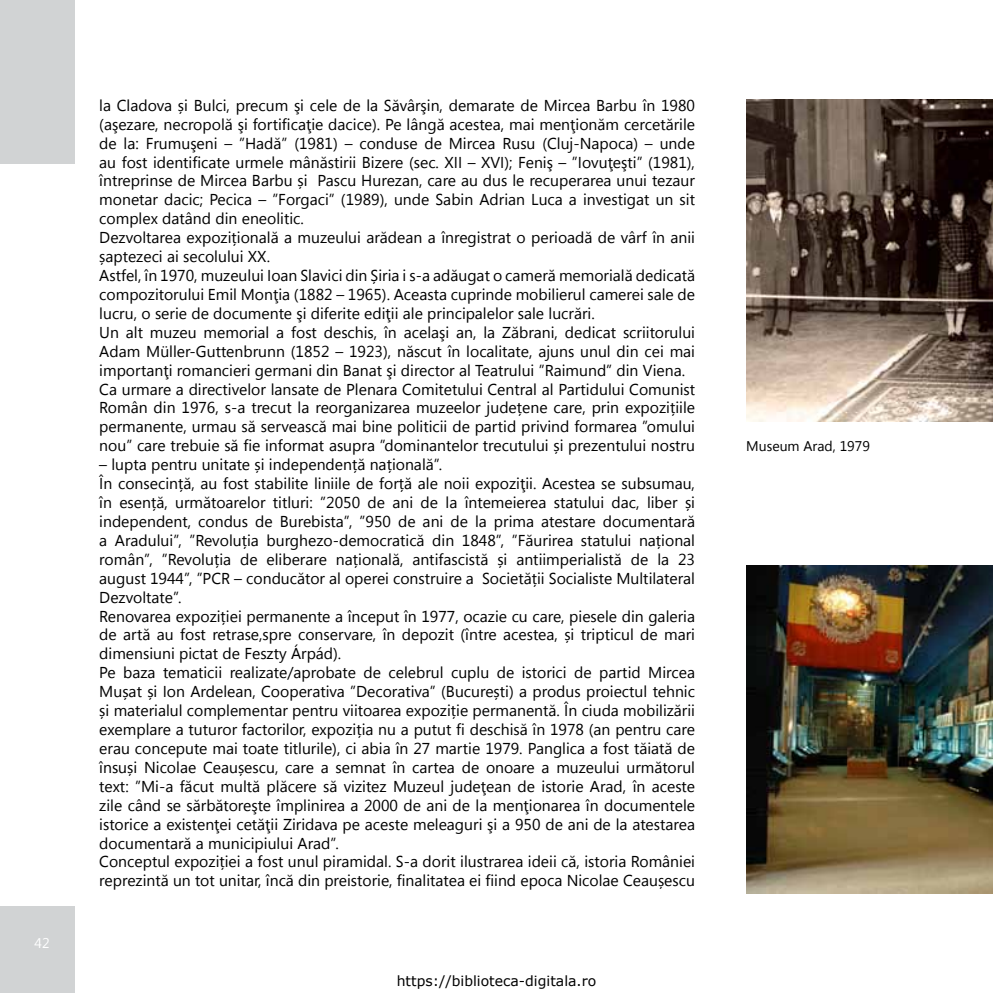
<style>
.page{position:relative;width:993px;height:993px;background:#fff}
.page>*{position:absolute;margin:0;border:0;box-sizing:border-box;transform-origin:0 0}
.t1{font:15.75px/18.9px "Segoe UI";color:#000}
.t2{font:14px "Verdana";color:#000}
.t3{font:14px "Segoe UI";color:#000}
.t4{font:14px "Segoe UI";color:#fff}
</style>
<div class="page">
<div style="left:0;top:905px;width:74px;height:87px;background:#d1d3d4"></div>
<div style="left:0;top:0;width:74px;height:164px;background:#d1d3d4"></div>
<img style="left:746px;top:99px;width:246px;height:322px">
<img style="left:746px;top:565px;width:246px;height:328px">
<p class="t4" style="left:35px;top:933px;width:17px">42</p>
<p class="t1" style="left:99px;top:95px;width:597px">la Cladova și Bulci, precum şi cele de la Săvârşin, demarate de Mircea Barbu în 1980 (aşezare, necropolă şi fortificaţie dacice). Pe lângă acestea, mai menţionăm cercetările de la: Frumuşeni – ”Hadă” (1981) – conduse de Mircea Rusu (Cluj-Napoca) – unde au fost identificate urmele mânăstirii Bizere (sec. XII – XVI); Feniş – ”Iovuţeşti” (1981), întreprinse de Mircea Barbu și Pascu Hurezan, care au dus le recuperarea unui tezaur monetar dacic; Pecica – ”Forgaci” (1989), unde Sabin Adrian Luca a investigat un sit complex datând din eneolitic.<br>Dezvoltarea expozițională a muzeului arădean a înregistrat o perioadă de vârf în anii șaptezeci ai secolului XX.<br>Astfel, în 1970, muzeului Ioan Slavici din Șiria i s-a adăugat o cameră memorială dedicată compozitorului Emil Monţia (1882 – 1965). Aceasta cuprinde mobilierul camerei sale de lucru, o serie de documente şi diferite ediţii ale principalelor sale lucrări.<br>Un alt muzeu memorial a fost deschis, în acelaşi an, la Zăbrani, dedicat scriitorului Adam Müller-Guttenbrunn (1852 – 1923), născut în localitate, ajuns unul din cei mai importanţi romancieri germani din Banat şi director al Teatrului ”Raimund” din Viena.<br>Ca urmare a directivelor lansate de Plenara Comitetului Central al Partidului Comunist Român din 1976, s-a trecut la reorganizarea muzeelor județene care, prin expozițiile permanente, urmau să servească mai bine politicii de partid privind formarea ”omului nou” care trebuie să fie informat asupra ”dominantelor trecutului și prezentului nostru</p>
<p class="t1" style="left:99px;top:454px;width:597px">– lupta pentru unitate și independență națională”.<br>În consecință, au fost stabilite liniile de forță ale noii expoziţii. Acestea se subsumau, în esență, următoarelor titluri: ”2050 de ani de la întemeierea statului dac, liber și independent, condus de Burebista”, ”950 de ani de la prima atestare documentară a Aradului”, ”Revoluția burghezo-democratică din 1848”, ”Făurirea statului național român”, ”Revoluția de eliberare națională, antifascistă și antiimperialistă de la 23 august 1944”, ”PCR – conducător al operei construire a Societății Socialiste Multilateral Dezvoltate”.<br>Renovarea expoziției permanente a început în 1977, ocazie cu care, piesele din galeria de artă au fost retrase,spre conservare, în depozit (între acestea, și tripticul de mari dimensiuni pictat de Feszty Árpád).<br>Pe baza tematicii realizate/aprobate de celebrul cuplu de istorici de partid Mircea Mușat și Ion Ardelean, Cooperativa ”Decorativa” (București) a produs proiectul tehnic și materialul complementar pentru viitoarea expoziție permanentă. În ciuda mobilizării exemplare a tuturor factorilor, expoziția nu a putut fi deschisă în 1978 (an pentru care erau concepute mai toate titlurile), ci abia în 27 martie 1979. Panglica a fost tăiată de însuși Nicolae Ceaușescu, care a semnat în cartea de onoare a muzeului următorul text: ”Mi-a făcut multă plăcere să vizitez Muzeul judeţean de istorie Arad, în aceste zile când se sărbătoreşte împlinirea a 2000 de ani de la menţionarea în documentele istorice a existenţei cetăţii Ziridava pe aceste meleaguri şi a 950 de ani de la atestarea documentară a municipiului Arad”.<br>Conceptul expoziției a fost unul piramidal. S-a dorit ilustrarea ideii că, istoria României reprezintă un tot unitar, încă din preistorie, finalitatea ei fiind epoca Nicolae Ceaușescu</p>
<p class="t2" style="left:396px;top:970px;width:201px">https://biblioteca-digitala.ro</p>
<p class="t3" style="left:746px;top:436px;width:125px">Museum Arad, 1979</p>
</div>
